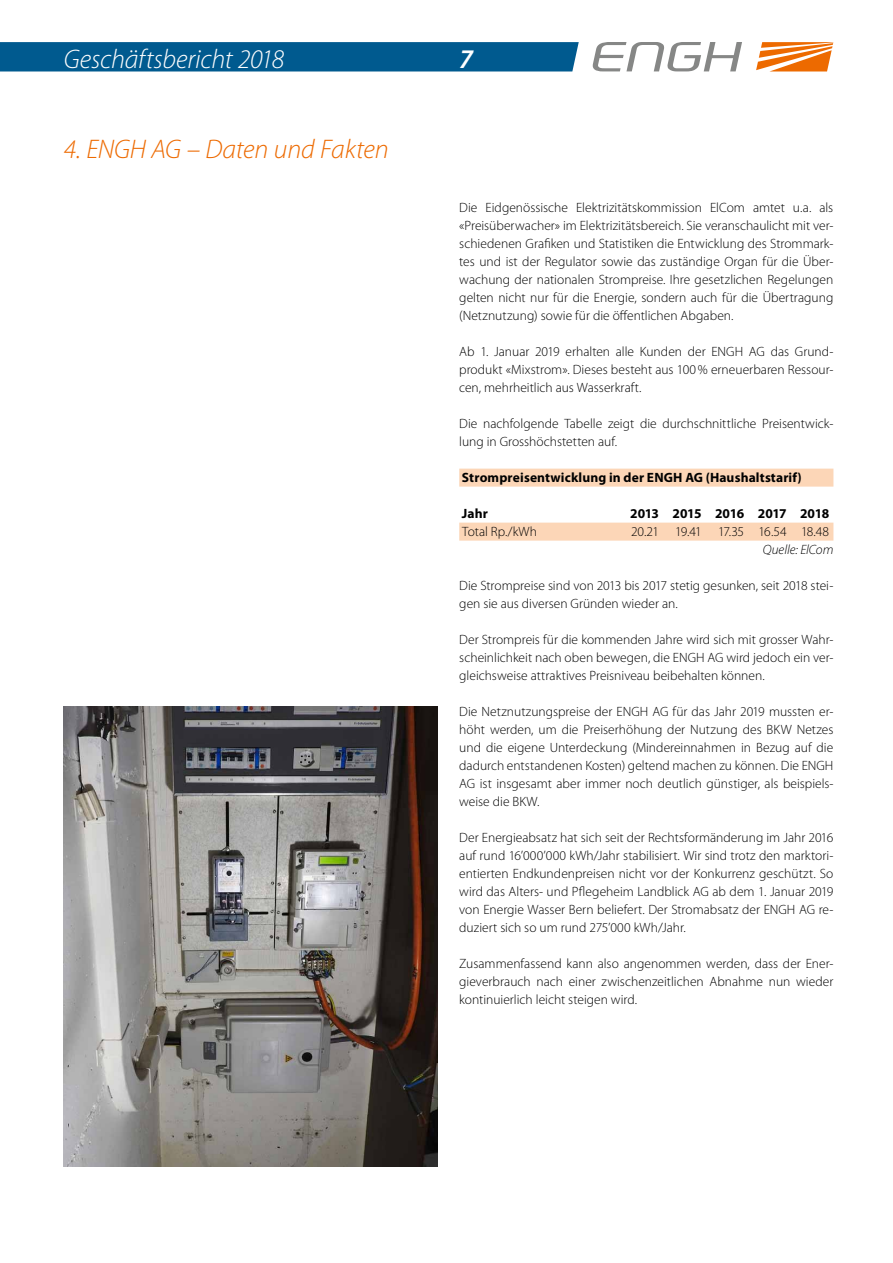
<style>
.page{position:relative;width:893px;height:1263px;background:#fff}
.page>*{position:absolute;margin:0;border:0;box-sizing:border-box;transform-origin:0 0}
.t1{font:italic 300 27px "Myriad Pro";letter-spacing:-.005em;color:#ed6a00}
.t2{font:italic 300 27px "Myriad Pro";letter-spacing:-.01em;color:#fff}
.t3{font:italic 600 27px "Myriad Pro";color:#fff}
.t4{font:300 13.5px/18px "Myriad Pro";color:#000;text-align:justify}
.t5{font:700 13.5px "Myriad Pro";letter-spacing:.01em;color:#000}
.t6{font:300 13.5px "Myriad Pro";letter-spacing:-.055em;color:#000}
.t7{font:700 13.5px "Myriad Pro";letter-spacing:-.03em;color:#000}
.t8{font:italic 300 13.5px "Myriad Pro";color:#000}
</style>
<div class="page">
<div style="left:0;top:42px;width:579px;height:29px;background:#005a8f"></div>
<svg style="left:592px;top:42px;width:150px;height:29px"></svg>
<svg style="left:756px;top:42px;width:77px;height:29px"></svg>
<div style="left:459px;top:469px;width:374px;height:18px;background:#fcd6b7"></div>
<div style="left:459px;top:523px;width:374px;height:18px;background:#fcd6b7"></div>
<img style="left:64px;top:706px;width:374px;height:460px">
<h1 class="t2" style="left:64px;top:45px;width:222px">Geschäftsbericht 2018</h1>
<h1 class="t3" style="left:459px;top:44px;width:16px">7</h1>
<h1 class="t1" style="left:64px;top:135px;width:326px">4. ENGH AG – Daten und Fakten</h1>
<p class="t4" style="left:459px;top:199px;width:376px">Die Eidgenössische Elektrizitätskommission ElCom amtet u.a. als «Preisüberwacher» im Elektrizitätsbereich. Sie veranschaulicht mit ver&shy;schiedenen Grafiken und Statistiken die Entwicklung des Strommark&shy;tes und ist der Regulator sowie das zuständige Organ für die Über&shy;wachung der nationalen Strompreise. Ihre gesetzlichen Regelungen gelten nicht nur für die Energie, sondern auch für die Übertragung (Netznutzung) sowie für die öffentlichen Abgaben.</p>
<p class="t4" style="left:459px;top:343px;width:376px">Ab 1. Januar 2019 erhalten alle Kunden der ENGH AG das Grund&shy;produkt «Mixstrom». Dieses besteht aus 100% erneuerbaren Ressour&shy;cen, mehrheitlich aus Wasserkraft.</p>
<p class="t4" style="left:459px;top:415px;width:376px">Die nachfolgende Tabelle zeigt die durchschnittliche Preisentwick&shy;lung in Grosshöchstetten auf.</p>
<p class="t5" style="left:462px;top:470px;width:341px">Strompreisentwicklung in der ENGH AG (Haushaltstarif)</p>
<p class="t5" style="left:462px;top:506px;width:28px">Jahr</p>
<p class="t7" style="left:630px;top:506px;width:201px">2013 2015 2016 2017 2018</p>
<p class="t4" style="left:462px;top:523px;width:76px">Total Rp./kWh</p>
<p class="t6" style="left:631px;top:524px;width:200px">20.21 19.41 17.35 16.54 18.48</p>
<p class="t8" style="left:763px;top:543px;width:72px">Quelle: ElCom</p>
<p class="t4" style="left:459px;top:577px;width:376px">Die Strompreise sind von 2013 bis 2017 stetig gesunken, seit 2018 stei&shy;gen sie aus diversen Gründen wieder an.</p>
<p class="t4" style="left:459px;top:631px;width:376px">Der Strompreis für die kommenden Jahre wird sich mit grosser Wahr&shy;scheinlichkeit nach oben bewegen, die ENGH AG wird jedoch ein ver&shy;gleichsweise attraktives Preisniveau beibehalten können.</p>
<p class="t4" style="left:459px;top:703px;width:376px">Die Netznutzungspreise der ENGH AG für das Jahr 2019 mussten er&shy;höht werden, um die Preiserhöhung der Nutzung des BKW Netzes und die eigene Unterdeckung (Mindereinnahmen in Bezug auf die dadurch entstandenen Kosten) geltend machen zu können. Die ENGH AG ist insgesamt aber immer noch deutlich günstiger, als beispiels&shy;weise die BKW.</p>
<p class="t4" style="left:459px;top:829px;width:376px">Der Energieabsatz hat sich seit der Rechtsformänderung im Jahr 2016 auf rund 16’000’000 kWh/Jahr stabilisiert. Wir sind trotz den marktori&shy;entierten Endkundenpreisen nicht vor der Konkurrenz geschützt. So wird das Alters- und Pflegeheim Landblick AG ab dem 1. Januar 2019 von Energie Wasser Bern beliefert. Der Stromabsatz der ENGH AG re&shy;duziert sich so um rund 275’000 kWh/Jahr.</p>
<p class="t4" style="left:459px;top:955px;width:376px">Zusammenfassend kann also angenommen werden, dass der Ener&shy;gieverbrauch nach einer zwischenzeitlichen Abnahme nun wieder kontinuierlich leicht steigen wird.</p>
</div>
